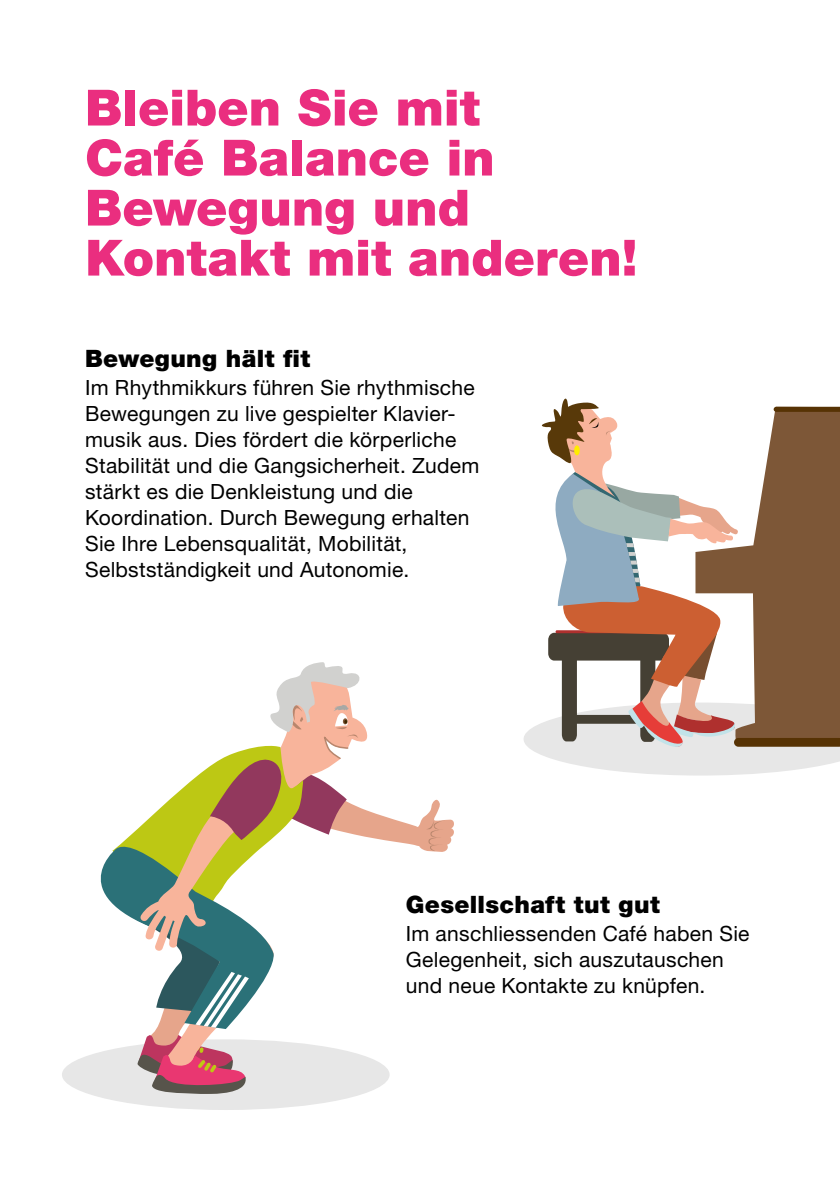
<style>
.page{position:relative;width:840px;height:1191px;background:#fff}
.page>*{position:absolute;margin:0;border:0;box-sizing:border-box;transform-origin:0 0}
.t1{font:900 50px/50px "Helvetica Neue LT Std";color:#ea2e7f}
.t2{font:900 24px "Helvetica Neue LT Std";letter-spacing:.015em;color:#000}
.t3{font:21px/26px "Helvetica Neue LT Std";letter-spacing:.015em;color:#000}
</style>
<div class="page">
<svg style="left:524px;top:398px;width:315px;height:377px"></svg>
<div style="left:62px;top:1039px;width:327px;height:71px;background:#e7e7e7;border-radius:50%"></div>
<svg style="left:82px;top:662px;width:372px;height:432px"></svg>
<h1 class="t1" style="left:85px;top:82px;width:553px">Bleiben Sie mit<br>Café Balance in<br>Bewegung und<br>Kontakt mit anderen!</h1>
<p class="t2" style="left:85px;top:344px;width:226px">Bewegung hält fit</p>
<p class="t3" style="left:85px;top:374px;width:395px">Im Rhythmikkurs führen Sie rhythmische Bewegungen zu live gespielter Klavier&shy;musik aus. Dies fördert die körperliche Stabilität und die Gangsicherheit. Zudem stärkt es die Denkleistung und die Koordination. Durch Bewegung erhalten Sie Ihre Lebensqualität, Mobilität, Selbstständigkeit und Autonomie.</p>
<p class="t2" style="left:405px;top:890px;width:255px">Gesellschaft tut gut</p>
<p class="t3" style="left:405px;top:920px;width:345px">Im anschliessenden Café haben Sie<br>Gelegenheit, sich auszutauschen und neue Kontakte zu knüpfen.</p>
</div>
